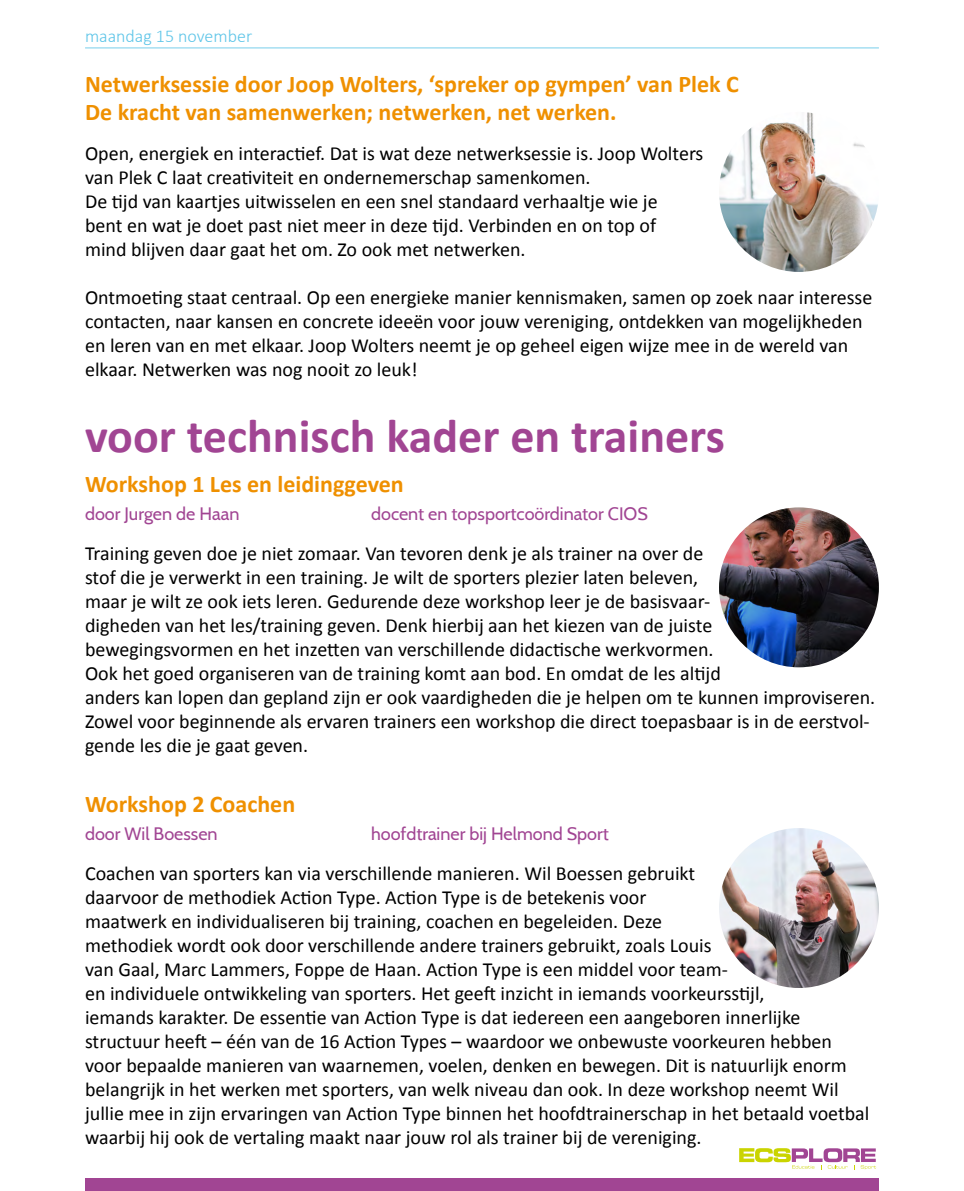
<style>
.page{position:relative;width:964px;height:1191px;background:#fff}
.page>*{position:absolute;margin:0;border:0;box-sizing:border-box;transform-origin:0 0}
.t1{font:700 48px "Calibri";color:#a14593}
.t2{font:700 24px/28px "Calibri";color:#ef9000}
.t3{font:20px/24px "Calibri";color:#000}
.t4{font:18px "Cabin";color:#a14593}
.t5{font:300 18px "Calibri";color:#5ec5e8}
</style>
<div class="page">
<div style="left:85px;top:1178px;width:794px;height:13px;background:#a14593"></div>
<svg style="left:739px;top:1148px;width:137px;height:21px"></svg>
<hr style="left:85px;top:48px;width:794px;height:1px;background:#5ec5e8">
<img style="left:719px;top:112px;width:160px;height:160px;border-radius:80px">
<img style="left:719px;top:507px;width:160px;height:160px;border-radius:80px">
<img style="left:719px;top:828px;width:160px;height:160px;border-radius:80px">
<p class="t5" style="left:85px;top:25px;width:169px">maandag 15 november</p>
<p class="t2" style="left:85px;top:69px;width:655px">Netwerksessie door Joop Wolters, ‘spreker op gympen’ van Plek C<br>De kracht van samenwerken; netwerken, net werken.</p>
<p class="t3" style="left:85px;top:140px;width:620px">Open, energiek en interactief. Dat is wat deze netwerksessie is. Joop Wolters van Plek C laat creativiteit en ondernemerschap samenkomen.<br>De tijd van kaartjes uitwisselen en een snel standaard verhaaltje wie je<br>bent en wat je doet past niet meer in deze tijd. Verbinden en on top of<br>mind blijven daar gaat het om. Zo ook met netwerken.</p>
<p class="t3" style="left:85px;top:284px;width:789px">Ontmoeting staat centraal. Op een energieke manier kennismaken, samen op zoek naar interesse contacten, naar kansen en concrete ideeën voor jouw vereniging, ontdekken van mogelijkheden en leren van en met elkaar. Joop Wolters neemt je op geheel eigen wijze mee in de wereld van elkaar. Netwerken was nog nooit zo leuk!</p>
<h1 class="t1" style="left:85px;top:402px;width:641px">voor technisch kader en trainers</h1>
<p class="t2" style="left:85px;top:469px;width:320px">Workshop 1 Les en leidinggeven</p>
<p class="t4" style="left:85px;top:500px;width:156px">door Jurgen de Haan</p>
<p class="t4" style="left:371px;top:500px;width:278px">docent en topsportcoördinator CIOS</p>
<p class="t3" style="left:85px;top:540px;width:792px">Training geven doe je niet zomaar. Van tevoren denk je als trainer na over de<br>stof die je verwerkt in een training. Je wilt de sporters plezier laten beleven,<br>maar je wilt ze ook iets leren. Gedurende deze workshop leer je de basisvaar-<br>digheden van het les/training geven. Denk hierbij aan het kiezen van de juiste<br>bewegingsvormen en het inzetten van verschillende didactische werkvormen.<br>Ook het goed organiseren van de training komt aan bod. En omdat de les altijd<br>anders kan lopen dan gepland zijn er ook vaardigheden die je helpen om te kunnen improviseren.<br>Zowel voor beginnende als ervaren trainers een workshop die direct toepasbaar is in de eerstvol&shy;gende les die je gaat geven.</p>
<p class="t2" style="left:85px;top:789px;width:212px">Workshop 2 Coachen</p>
<p class="t4" style="left:85px;top:820px;width:134px">door Wil Boessen</p>
<p class="t4" style="left:371px;top:820px;width:239px">hoofdtrainer bij Helmond Sport</p>
<p class="t3" style="left:85px;top:860px;width:786px">Coachen van sporters kan via verschillende manieren. Wil Boessen gebruikt<br>daarvoor de methodiek Action Type. Action Type is de betekenis voor<br>maatwerk en individualiseren bij training, coachen en begeleiden. Deze<br>methodiek wordt ook door verschillende andere trainers gebruikt, zoals Louis<br>van Gaal, Marc Lammers, Foppe de Haan. Action Type is een middel voor team-<br>en individuele ontwikkeling van sporters. Het geeft inzicht in iemands voorkeursstijl,<br>iemands karakter. De essentie van Action Type is dat iedereen een aangeboren innerlijke structuur heeft – één van de 16 Action Types – waardoor we onbewuste voorkeuren hebben voor bepaalde manieren van waarnemen, voelen, denken en bewegen. Dit is natuurlijk enorm belangrijk in het werken met sporters, van welk niveau dan ook. In deze workshop neemt Wil jullie mee in zijn ervaringen van Action Type binnen het hoofdtrainerschap in het betaald voetbal waarbij hij ook de vertaling maakt naar jouw rol als trainer bij de vereniging.</p>
</div>
